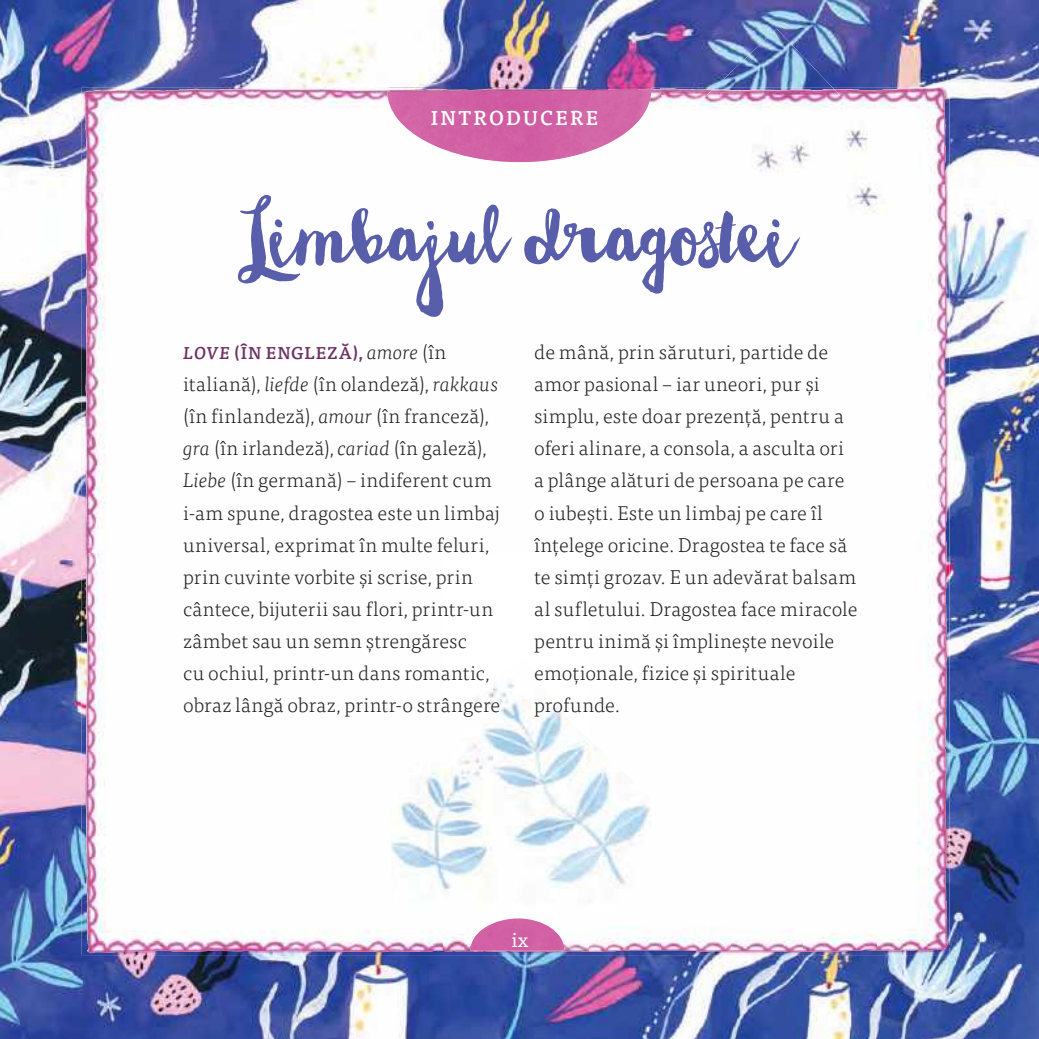
<style>
.page{position:relative;width:1039px;height:1039px;background:#fff}
.page>*{position:absolute;margin:0;border:0;box-sizing:border-box;transform-origin:0 0}
.t1{font:96px "Wanderlust Letters";color:#585eaa}
.t2{font:300 20px/32px "Tisa Pro";letter-spacing:.01em;color:#231f20}
.t3{font:500 20px "Tisa Pro";letter-spacing:.11em;color:#fff}
.t4{font:20px "Tisa OT";color:#fff}
.t5{font:500 17px "Tisa Pro";letter-spacing:.05em;color:#6c3163}
.s1{font-style:italic}
.s2{font-weight:300;font-style:italic;font-size:20px;color:#231f20}
.s3{font-weight:300;font-size:20px;color:#231f20}
</style>
<div class="page">
<img style="left:0;top:0;width:1038px;height:1038px">
<img style="left:833px;top:87px;width:116px;height:66px">
<img style="left:81px;top:153px;width:66px;height:802px">
<img style="left:883px;top:153px;width:66px;height:802px">
<img style="left:147px;top:953px;width:736px;height:2px">
<img style="left:84px;top:88px;width:503px;height:465px">
<img style="left:587px;top:88px;width:144px;height:865px">
<img style="left:833px;top:88px;width:112px;height:65px">
<img style="left:731px;top:295px;width:72px;height:658px">
<img style="left:876px;top:153px;width:69px;height:800px">
<img style="left:803px;top:295px;width:73px;height:658px">
<img style="left:84px;top:553px;width:359px;height:400px">
<img style="left:443px;top:553px;width:145px;height:105px">
<img style="left:443px;top:913px;width:145px;height:40px">
<svg style="left:470px;top:918px;width:94px;height:36px"></svg>
<img style="left:387px;top:83px;width:264px;height:79px">
<img style="left:387px;top:144px;width:219px;height:18px">
<img style="left:387px;top:90px;width:264px;height:54px">
<img style="left:715px;top:29px;width:117px;height:58px">
<img style="left:712px;top:87px;width:121px;height:2px">
<img style="left:657px;top:89px;width:265px;height:206px">
<img style="left:389px;top:658px;width:268px;height:255px">
<p class="t3" style="left:431px;top:107px;width:169px">INTRODUCERE</p>
<h1 class="t1" style="left:242px;top:176px;width:546px">Limbajul dragostei</h1>
<p class="t5" style="left:183px;top:343px;width:265px"><span class="s1">LOVE</span> (ÎN ENGLEZĂ), <span class="s2">amore</span> <span class="s3">(în</span></p>
<p class="t2" style="left:183px;top:369px;width:318px">italiană), <span class="s1">liefde</span> (în olandeză), <span class="s1">rakkaus </span>(în finlandeză), <span class="s1">amour</span> (în franceză), <span class="s1">gra</span> (în irlandeză), <span class="s1">cariad</span> (în galeză), <span class="s1">Liebe</span> (în germană) – indiferent cum i-am spune, dragostea este un limbaj universal, exprimat în multe feluri, prin cuvinte vorbite și scrise, prin cântece, bijuterii sau flori, printr-un zâmbet sau un semn ștrengăresc<br>cu ochiul, printr-un dans romantic, obraz lângă obraz, printr-o strângere</p>
<p class="t2" style="left:534px;top:337px;width:324px">de mână, prin săruturi, partide de amor pasional – iar uneori, pur și simplu, este doar prezență, pentru a oferi alinare, a consola, a asculta ori a plânge alături de persoana pe care o iubești. Este un limbaj pe care îl înțelege oricine. Dragostea te face să te simți grozav. E un adevărat balsam al sufletului. Dragostea face miracole pentru inimă și împlinește nevoile emoționale, fizice și spiri tuale profunde.</p>
<p class="t4" style="left:511px;top:928px;width:19px">ix</p>
</div>
